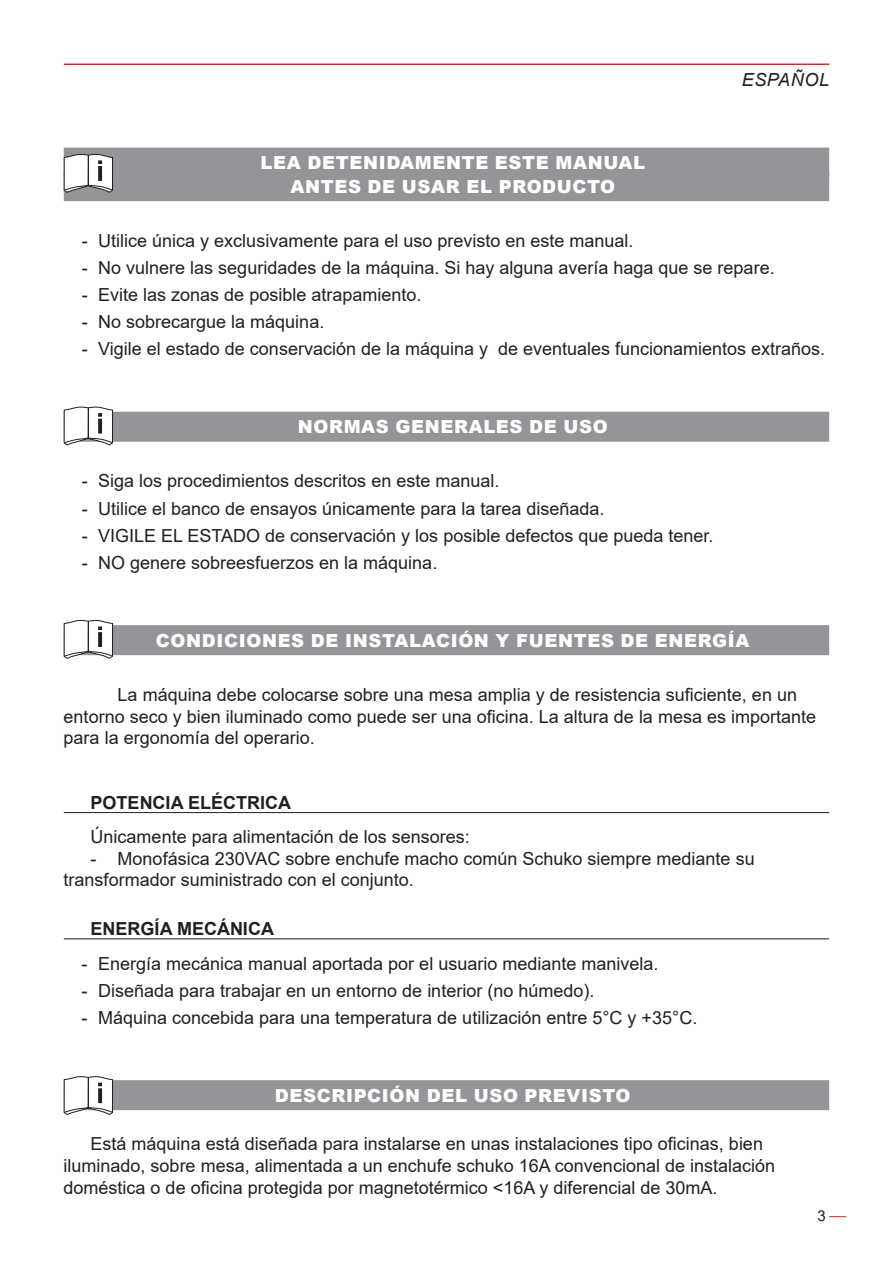
<style>
.page{position:relative;width:893px;height:1263px;background:#fff}
.page>*{position:absolute;margin:0;border:0;box-sizing:border-box;transform-origin:0 0}
.t1{font:18px/21.6px "Arial";color:#231f20}
.t2{font:900 18px/23.5px "Arial";letter-spacing:.035em;color:#fff;text-align:center}
.t3{font:700 18px "Arial";color:#231f20}
.t4{font:italic 18px "Arial";letter-spacing:.035em;color:#231f20}
.t5{font:15px "Arial";color:#231f20}
</style>
<div class="page">
<svg style="left:829px;top:1216px;width:17px;height:1px"></svg>
<hr style="left:64px;top:64px;width:765px;height:1px;background:#ee1d23">
<div style="left:64px;top:148px;width:765px;height:30px;background:#939598"></div>
<div style="left:64px;top:171px;width:765px;height:30px;background:#939598"></div>
<div style="left:64px;top:412px;width:765px;height:30px;background:#939598"></div>
<div style="left:64px;top:625px;width:765px;height:30px;background:#939598"></div>
<hr style="left:64px;top:812px;width:765px;height:1px;background:#231f20">
<hr style="left:64px;top:939px;width:765px;height:1px;background:#231f20">
<div style="left:64px;top:1080px;width:765px;height:30px;background:#939598"></div>
<svg style="left:63px;top:152px;width:50px;height:963px"></svg>
<p class="t2" style="left:261px;top:150px;width:386px">LEA DETENIDAMENTE ESTE MANUAL<br>ANTES DE USAR EL PRODUCTO</p>
<p class="t4" style="left:742px;top:68px;width:89px">ESPAÑOL</p>
<p class="t1" style="left:82px;top:230px;width:553px">- Utilice única y exclusivamente para el uso previsto en este manual.</p>
<p class="t1" style="left:82px;top:257px;width:694px">- No vulnere las seguridades de la máquina. Si hay alguna avería haga que se repare.</p>
<p class="t1" style="left:82px;top:284px;width:341px">- Evite las zonas de posible atrapamiento.</p>
<p class="t1" style="left:82px;top:311px;width:244px">- No sobrecargue la máquina.</p>
<p class="t1" style="left:82px;top:338px;width:745px">- Vigile el estado de conservación de la máquina y de eventuales funcionamientos extraños.</p>
<p class="t2" style="left:298px;top:414px;width:311px">NORMAS GENERALES DE USO</p>
<p class="t1" style="left:82px;top:470px;width:419px">- Siga los procedimientos descritos en este manual.</p>
<p class="t1" style="left:82px;top:497px;width:524px">- Utilice el banco de ensayos únicamente para la tarea diseñada.</p>
<p class="t1" style="left:82px;top:524px;width:633px">- VIGILE EL ESTADO de conservación y los posible defectos que pueda tener.</p>
<p class="t1" style="left:82px;top:552px;width:357px">- NO genere sobreesfuerzos en la máquina.</p>
<p class="t2" style="left:156px;top:628px;width:595px">CONDICIONES DE INSTALACIÓN Y FUENTES DE ENERGÍA</p>
<p class="t1" style="left:64px;top:684px;width:754px;text-indent:54px">La máquina debe colocarse sobre una mesa amplia y de resistencia suficiente, en un entorno seco y bien iluminado como puede ser una oficina. La altura de la mesa es importante para la ergonomía del operario.</p>
<p class="t3" style="left:91px;top:790px;width:202px">POTENCIA ELÉCTRICA</p>
<p class="t1" style="left:91px;top:826px;width:381px">Únicamente para alimentación de los sensores:</p>
<p class="t1" style="left:64px;top:848px;width:692px;text-indent:27px">- Monofásica 230VAC sobre enchufe macho común Schuko siempre mediante su transformador suministrado con el conjunto.</p>
<p class="t3" style="left:91px;top:916px;width:185px">ENERGÍA MECÁNICA</p>
<p class="t1" style="left:82px;top:952px;width:578px">- Energía mecánica manual aportada por el usuario mediante manivela.</p>
<p class="t1" style="left:82px;top:979px;width:514px">- Diseñada para trabajar en un entorno de interior (no húmedo).</p>
<p class="t1" style="left:82px;top:1006px;width:617px">- Máquina concebida para una temperatura de utilización entre 5°C y +35°C.</p>
<p class="t2" style="left:275px;top:1083px;width:357px">DESCRIPCIÓN DEL USO PREVISTO</p>
<p class="t1" style="left:64px;top:1133px;width:713px;text-indent:27px">Está máquina está diseñada para instalarse en unas instalaciones tipo oficinas, bien iluminado, sobre mesa, alimentada a un enchufe schuko 16A convencional de instalación doméstica o de oficina protegida por magnetotérmico &lt;16A y diferencial de 30mA.</p>
<p class="t5" style="left:818px;top:1206px;width:10px">3</p>
</div>
